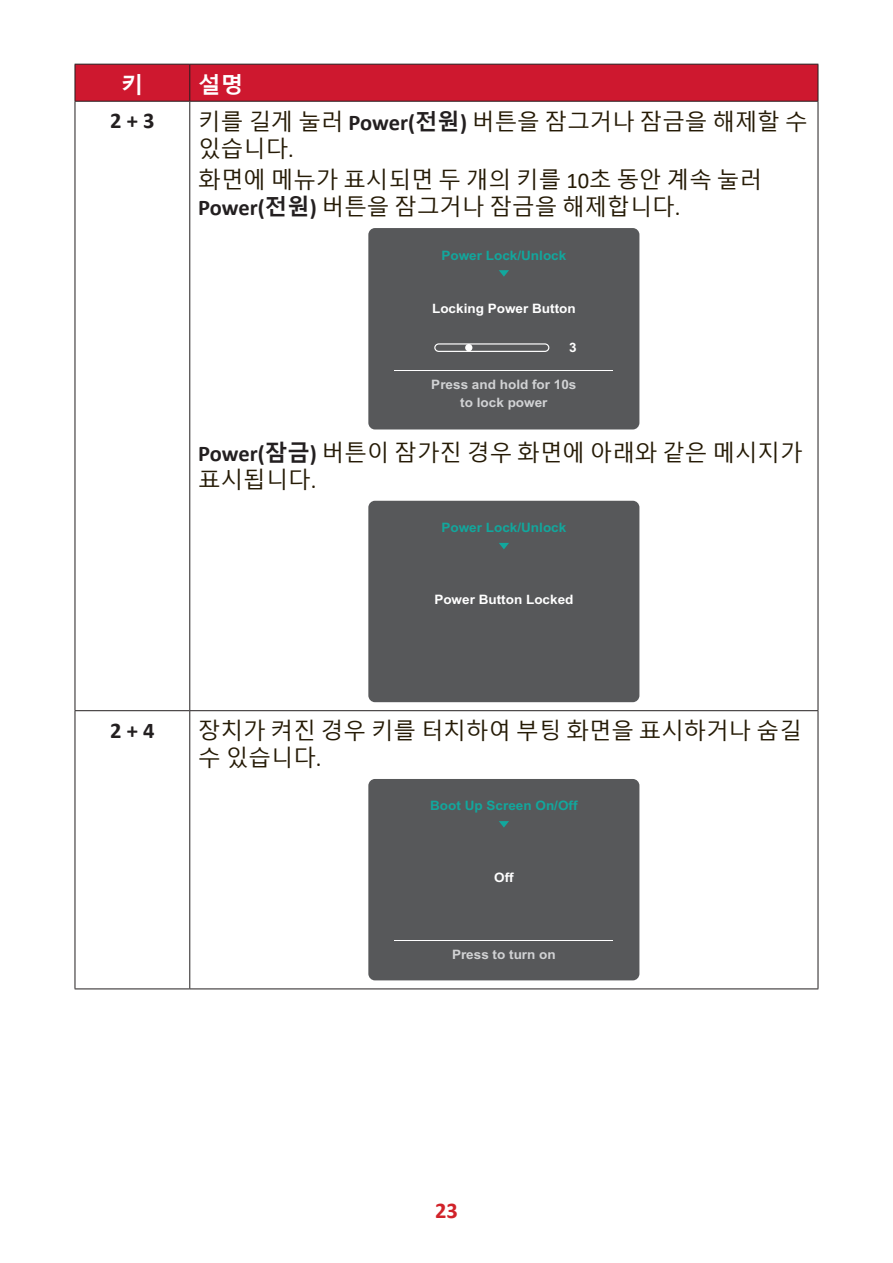
<style>
.page{position:relative;width:893px;height:1263px;background:#fff}
.page>*{position:absolute;margin:0;border:0;box-sizing:border-box;transform-origin:0 0}
.t1{font:22.5px/27px "Malgun Gothic";color:#251a05}
.t2{font:700 22.5px "Calibri";color:#231f20}
.t3{font:700 22.5px "Malgun Gothic";color:#fff}
.t4{font:700 22.5px "Calibri";color:#d1232a}
.t5{font:700 13.05px "Arial";color:#12a79d;scale:1.04 1}
.t6{font:700 13.05px/18px "Arial";color:#d1d2d4;text-align:center;scale:1.04 1}
.t7{font:700 13.05px "Arial";color:#fff;scale:1.04 1}
.s1{font-family:"Calibri";font-weight:700;color:#231f20}
.s2{font-weight:700;color:#231f20}
.s3{font-family:"Calibri"}
</style>
<div class="page">
<div style="left:76px;top:65px;width:742px;height:36px;background:#ce182f"></div>
<hr style="left:75px;top:64px;width:115px;height:1px;background:#231f20">
<hr style="left:75px;top:65px;width:1px;height:36px;background:#231f20">
<hr style="left:190px;top:64px;width:628px;height:1px;background:#231f20">
<hr style="left:189px;top:65px;width:1px;height:36px;background:#231f20">
<hr style="left:818px;top:65px;width:1px;height:36px;background:#231f20">
<hr style="left:75px;top:101px;width:115px;height:1px;background:#231f20">
<hr style="left:190px;top:101px;width:628px;height:1px;background:#231f20">
<hr style="left:75px;top:102px;width:1px;height:608px;background:#231f20">
<hr style="left:189px;top:102px;width:1px;height:608px;background:#231f20">
<hr style="left:818px;top:102px;width:1px;height:608px;background:#231f20">
<hr style="left:75px;top:710px;width:115px;height:1px;background:#231f20">
<hr style="left:75px;top:711px;width:1px;height:277px;background:#231f20">
<hr style="left:190px;top:710px;width:628px;height:1px;background:#231f20">
<hr style="left:189px;top:711px;width:1px;height:277px;background:#231f20">
<hr style="left:818px;top:711px;width:1px;height:277px;background:#231f20">
<hr style="left:75px;top:988px;width:115px;height:1px;background:#231f20">
<hr style="left:190px;top:988px;width:628px;height:1px;background:#231f20">
<div style="left:368px;top:228px;width:271px;height:201px;background:#57585a;border-radius:7px"></div>
<hr style="left:395px;top:370px;width:218px;height:1px;background:#fff">
<div style="left:434px;top:343px;width:115px;height:9px;border:1px solid #fff;border-radius:4px"></div>
<div style="left:465px;top:344px;width:7px;height:7px;background:#fff;border-radius:50%"></div>
<svg style="left:499px;top:270px;width:10px;height:7px"></svg>
<div style="left:368px;top:501px;width:271px;height:201px;background:#57585a;border-radius:7px"></div>
<svg style="left:499px;top:543px;width:10px;height:6px"></svg>
<div style="left:368px;top:779px;width:271px;height:201px;background:#57585a;border-radius:7px"></div>
<hr style="left:395px;top:940px;width:218px;height:1px;background:#fff">
<svg style="left:499px;top:821px;width:10px;height:7px"></svg>
<p class="t3" style="left:121px;top:71px;width:24px">키</p>
<p class="t3" style="left:198px;top:71px;width:46px">설명</p>
<p class="t2" style="left:110px;top:105px;width:46px">2 + 3</p>
<p class="t1" style="left:198px;top:109px;width:611px">키를 길게 눌러 <span class="s1">Power(</span><span class="s2">전원</span><span class="s1">)</span> 버튼을 잠그거나 잠금을 해제할 수 있습니다<span class="s3">.</span></p>
<p class="t1" style="left:198px;top:167px;width:565px">화면에 메뉴가 표시되면 두 개의 키를 <span class="s3">10</span>초 동안 계속 눌러<br><span class="s1">Power(</span><span class="s2">전원</span><span class="s1">)</span> 버튼을 잠그거나 잠금을 해제합니다<span class="s3">.</span></p>
<p class="t5" style="left:441px;top:246px;width:122px">Power Lock/Unlock</p>
<p class="t7" style="left:432px;top:300px;width:140px">Locking Power Button</p>
<p class="t7" style="left:569px;top:338px;width:9px">3</p>
<p class="t6" style="left:431px;top:376px;width:141px">Press and hold for 10s to lock power</p>
<p class="t1" style="left:198px;top:440px;width:606px"><span class="s1">Power(</span><span class="s2">잠금</span><span class="s1">)</span> 버튼이 잠가진 경우 화면에 아래와 같은 메시지가 표시됩니다<span class="s3">.</span></p>
<p class="t5" style="left:441px;top:518px;width:122px">Power Lock/Unlock</p>
<p class="t7" style="left:434px;top:590px;width:135px">Power Button Locked</p>
<p class="t2" style="left:110px;top:714px;width:46px">2 + 4</p>
<p class="t1" style="left:198px;top:718px;width:605px">장치가 켜진 경우 키를 터치하여 부팅 화면을 표시하거나 숨길 수 있습니다<span class="s3">.</span></p>
<p class="t5" style="left:430px;top:797px;width:143px">Boot Up Screen On/Off</p>
<p class="t7" style="left:494px;top:868px;width:20px">Off</p>
<p class="t6" style="left:452px;top:946px;width:101px">Press to turn on</p>
<p class="t4" style="left:435px;top:1194px;width:24px">23</p>
</div>
